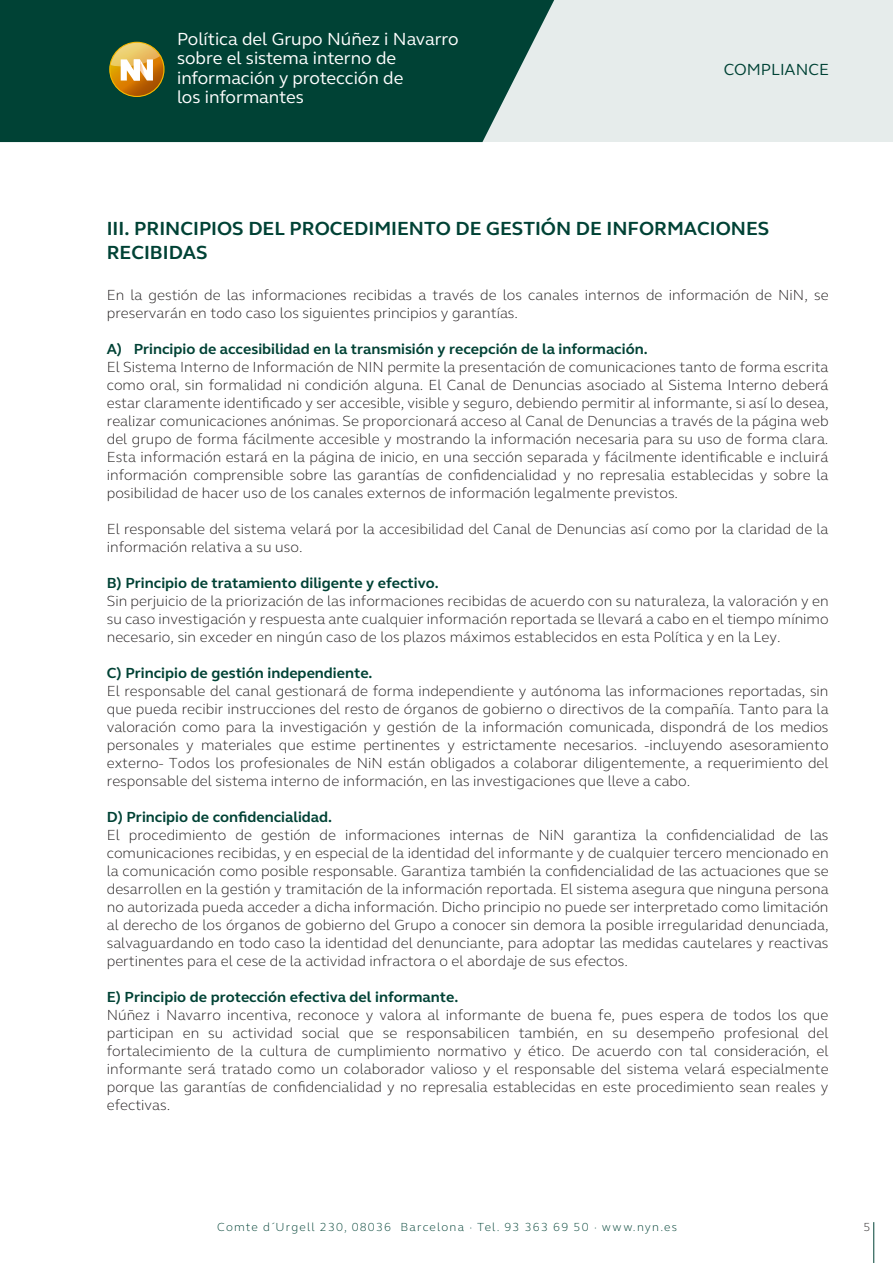
<style>
.page{position:relative;width:893px;height:1263px;background:#fff}
.page>*{position:absolute;margin:0;border:0;box-sizing:border-box;transform-origin:0 0}
.t1{font:700 19.5px/23.4px "FS Elliot Pro";color:#004235}
.t2{font:18px/19.5px "FS Elliot Pro";color:#fff}
.t3{font:16.5px "FS Elliot Pro";color:#004235}
.t4{font:300 15px/18px "FS Elliot Pro";color:#231f20;text-align:justify}
.t5{font:700 15px "FS Elliot Pro";color:#004235}
.t6{font:300 12px "FS Elliot Pro";letter-spacing:.1em;color:#004235}
.t7{font:300 12px "FS Elliot Pro";color:#231f20}
</style>
<div class="page">
<div style="left:0;top:0;width:893px;height:142px;background:#e6eceb"></div>
<div style="left:0;top:0;width:554px;height:142px;background:#004235"></div>
<svg style="left:109px;top:42px;width:56px;height:55px;background:#af954f"></svg>
<hr style="left:873px;top:1222px;width:1px;height:41px;background:#004235">
<p class="t2" style="left:177px;top:28px;width:283px">Política del Grupo Núñez i Navarro sobre el sistema interno de información y protección de<br>los informantes</p>
<p class="t3" style="left:724px;top:58px;width:107px">COMPLIANCE</p>
<h1 class="t1" style="left:107px;top:217px;width:664px">III. PRINCIPIOS DEL PROCEDIMIENTO DE GESTIÓN DE INFORMACIONES<br>RECIBIDAS</h1>
<p class="t4" style="left:107px;top:286px;width:723px">En la gestión de las informaciones recibidas a través de los canales internos de información de NiN, se preservarán en todo caso los siguientes principios y garantías.</p>
<p class="t5" style="left:107px;top:339px;width:542px">A) Principio de accesibilidad en la transmisión y recepción de la información.</p>
<p class="t4" style="left:107px;top:358px;width:723px">El Sistema Interno de Información de NIN permite la presentación de comunicaciones tanto de forma escrita como oral, sin formalidad ni condición alguna. El Canal de Denuncias asociado al Sistema Interno deberá estar claramente identificado y ser accesible, visible y seguro, debiendo permitir al informante, si así lo desea, realizar comunicaciones anónimas. Se proporcionará acceso al Canal de Denuncias a través de la página web del grupo de forma fácilmente accesible y mostrando la información necesaria para su uso de forma clara.<br>Esta información estará en la página de inicio, en una sección separada y fácilmente identificable e incluirá información comprensible sobre las garantías de confidencialidad y no represalia establecidas y sobre la posibilidad de hacer uso de los canales externos de información legalmente previstos.</p>
<p class="t4" style="left:107px;top:520px;width:723px">El responsable del sistema velará por la accesibilidad del Canal de Denuncias así como por la claridad de la información relativa a su uso.</p>
<p class="t5" style="left:107px;top:573px;width:334px">B) Principio de tratamiento diligente y efectivo.</p>
<p class="t4" style="left:107px;top:592px;width:723px">Sin perjuicio de la priorización de las informaciones recibidas de acuerdo con su naturaleza, la valoración y en su caso investigación y respuesta ante cualquier información reportada se llevará a cabo en el tiempo mínimo necesario, sin exceder en ningún caso de los plazos máximos establecidos en esta Política y en la Ley.</p>
<p class="t5" style="left:107px;top:663px;width:267px">C) Principio de gestión independiente.</p>
<p class="t4" style="left:107px;top:682px;width:723px">El responsable del canal gestionará de forma independiente y autónoma las informaciones reportadas, sin que pueda recibir instrucciones del resto de órganos de gobierno o directivos de la compañía. Tanto para la valoración como para la investigación y gestión de la información comunicada, dispondrá de los medios personales y materiales que estime pertinentes y estrictamente necesarios. -incluyendo asesoramiento externo- Todos los profesionales de NiN están obligados a colaborar diligentemente, a requerimiento del responsable del sistema interno de información, en las investigaciones que lleve a cabo.</p>
<p class="t5" style="left:107px;top:807px;width:227px">D) Principio de confidencialidad.</p>
<p class="t4" style="left:107px;top:826px;width:723px">El procedimiento de gestión de informaciones internas de NiN garantiza la confidencialidad de las comunicaciones recibidas, y en especial de la identidad del informante y de cualquier tercero mencionado en la comunicación como posible responsable. Garantiza también la confidencialidad de las actuaciones que se desarrollen en la gestión y tramitación de la información reportada. El sistema asegura que ninguna persona no autorizada pueda acceder a dicha información. Dicho principio no puede ser interpretado como limitación al derecho de los órganos de gobierno del Grupo a conocer sin demora la posible irregularidad denunciada, salvaguardando en todo caso la identidad del denunciante, para adoptar las medidas cautelares y reactivas pertinentes para el cese de la actividad infractora o el abordaje de sus efectos.</p>
<p class="t5" style="left:107px;top:987px;width:353px">E) Principio de protección efectiva del informante.</p>
<p class="t4" style="left:107px;top:1006px;width:723px">Núñez i Navarro incentiva, reconoce y valora al informante de buena fe, pues espera de todos los que participan en su actividad social que se responsabilicen también, en su desempeño profesional del fortalecimiento de la cultura de cumplimiento normativo y ético. De acuerdo con tal consideración, el informante será tratado como un colaborador valioso y el responsable del sistema velará especialmente porque las garantías de confidencialidad y no represalia establecidas en este procedimiento sean reales y efectivas.</p>
<p class="t6" style="left:217px;top:1219px;width:461px">Comte d´Urgell 230, 08036 Barcelona · Tel. 93 363 69 50 · www.nyn.es</p>
<p class="t7" style="left:863px;top:1219px;width:8px">5</p>
</div>
